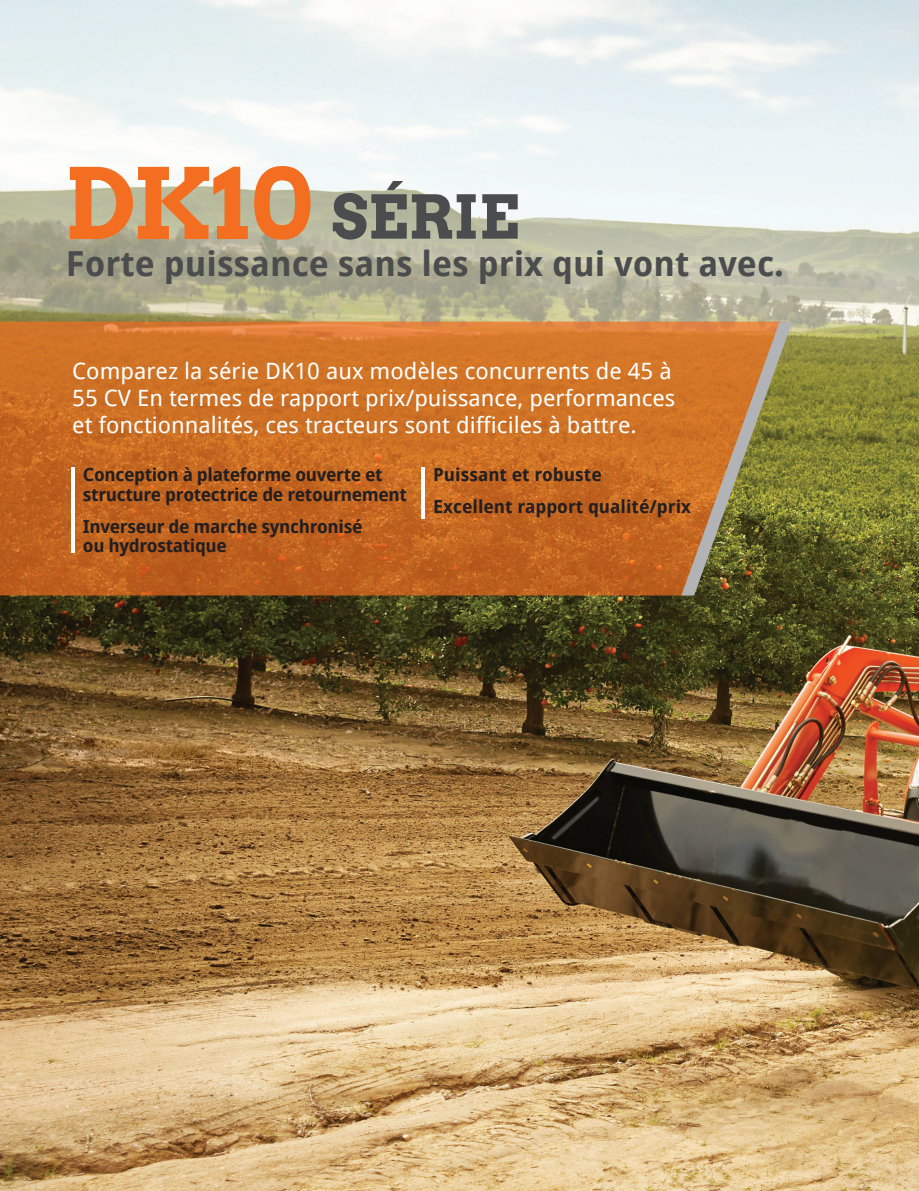
<style>
.page{position:relative;width:919px;height:1191px;background:#fff}
.page>*{position:absolute;margin:0;border:0;box-sizing:border-box;transform-origin:0 0}
.t1{font:700 60px "Arvo";color:#4b4c4d}
.t2{font:700 34.5px "Droid Sans";color:#4b4c4d}
.t3{font:22.5px/27px "Droid Sans";color:#fff}
.t4{font:700 18px/19.5px "Droid Sans";letter-spacing:-.02em;color:#231f20}
.t5{font:700 18px/32.2px "Droid Sans";color:#231f20}
.s1{font-size:97.5px;color:#f36e21}
</style>
<div class="page">
<img style="left:0;top:0;width:918px;height:1191px">
<svg style="left:0;top:321px;width:681px;height:274px;background:#c96c24"></svg>
<svg style="left:681px;top:321px;width:111px;height:274px;background:#a2783a"></svg>
<hr style="left:72px;top:468px;width:3px;height:85px;background:#fff">
<hr style="left:422px;top:468px;width:3px;height:51px;background:#fff">
<h1 class="t1" style="left:66px;top:183px;width:455px"><span class="s1">DK10</span> SÉRIE</h1>
<h2 class="t2" style="left:66px;top:244px;width:719px">Forte puissance sans les prix qui vont avec.</h2>
<p class="t3" style="left:72px;top:357px;width:604px">Comparez la série DK10 aux modèles concurrents de 45 à<br>55 CV En termes de rapport prix/puissance, performances et fonctionnalités, ces tracteurs sont difficiles à battre.</p>
<p class="t4" style="left:83px;top:465px;width:325px">Conception à plateforme ouverte et structure protectrice de retournement</p>
<p class="t4" style="left:83px;top:517px;width:281px">Inverseur de marche synchronisé ou hydrostatique</p>
<p class="t5" style="left:433px;top:459px;width:259px">Puissant et robuste<br>Excellent rapport qualité/prix</p>
</div>
